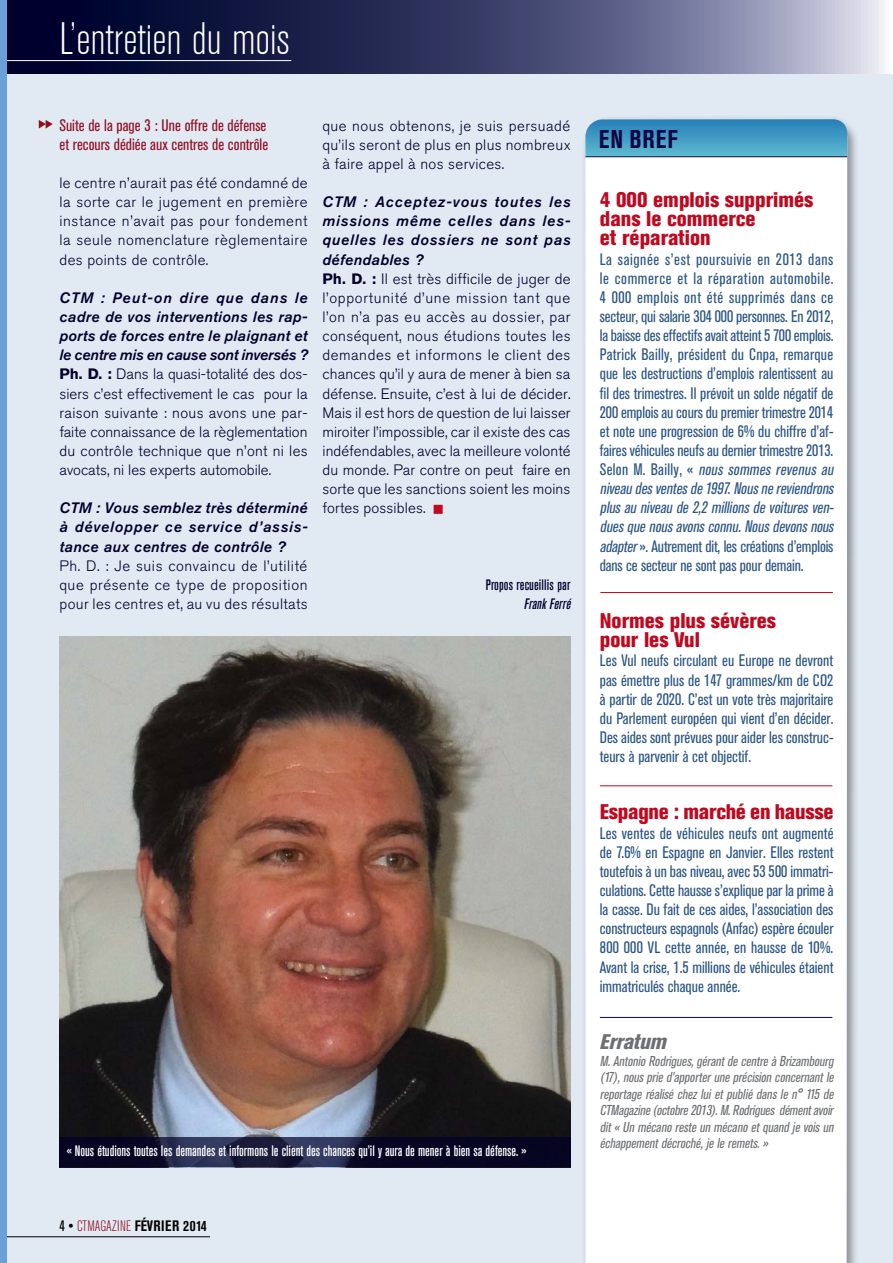
<style>
.page{position:relative;width:893px;height:1263px;background:#e1e9f3}
.page>*{position:absolute;margin:0;border:0;box-sizing:border-box;transform-origin:0 0}
.t1{font:300 condensed 45px "Akzidenz Grotesk BE";color:#fff}
.t2{font:700 condensed 25.5px "Akzidenz Grotesk BE";letter-spacing:.04em;color:#0f0647}
.t3{font:800 condensed 21px/19.2px "Akzidenz Grotesk BE";color:#c0081f}
.t4{font:italic 800 condensed 21px "Akzidenz Grotesk BE";color:#6d6f72}
.t5{font:condensed 16.5px/19.2px "Akzidenz Grotesk BE";color:#2c5583;text-align:justify}
.t6{font:condensed 16.5px/19.2px "Akzidenz Grotesk BE";color:#910e21}
.t7{font:300 15px/19.2px "Akzidenz Grotesk BQ";letter-spacing:.02em;color:#00002a;text-align:justify}
.t8{font:300 15px/19.2px "Akzidenz Grotesk BQ";letter-spacing:.04em;color:#00002a}
.t9{font:500 condensed 15px "Akzidenz Grotesk BE";color:#fff}
.t10{font:500 condensed 15px/19.2px "Akzidenz Grotesk BE";letter-spacing:.01em;color:#00002a;text-align:right}
.t11{font:700 condensed 15px "Akzidenz Grotesk BE";letter-spacing:.035em;color:#000}
.t12{font:italic condensed 14.25px/16.5px "Akzidenz Grotesk BE";color:#6d6f72;text-align:justify}
.s1{font-family:"Akzidenz Grotesk BQ Med";font-weight:400;font-style:italic}
.s2{font-weight:700}
.s3{font-style:italic}
.s4{font-weight:400}
.s5{font-weight:300;color:#910e21}
</style>
<div class="page">
<svg style="left:7px;top:0;width:886px;height:73px;background:#474b70"></svg>
<hr style="left:0;top:60px;width:291px;height:1px;background:#fff">
<hr style="left:0;top:1236px;width:210px;height:1px;background:#000">
<div style="left:0;top:0;width:7px;height:1263px;background:#6b9fd8"></div>
<div style="left:581px;top:115px;width:278px;height:1148px;background:#000;opacity:.4"></div>
<div style="left:585px;top:157px;width:262px;height:1106px;background:#fff"></div>
<svg style="left:585px;top:119px;width:262px;height:37px;background:#449dc5"></svg>
<hr style="left:585px;top:156px;width:262px;height:1px;background:#0f0647">
<hr style="left:600px;top:592px;width:233px;height:1px;background:#c0081f">
<svg style="left:39px;top:120px;width:14px;height:9px"></svg>
<img style="left:59px;top:637px;width:511px;height:500px">
<svg style="left:59px;top:1137px;width:511px;height:30px;background:#121333"></svg>
<hr style="left:600px;top:785px;width:232px;height:1px;background:#c0081f">
<hr style="left:600px;top:1017px;width:232px;height:1px;background:#0f0647">
<p class="t1" style="left:60px;top:14px;width:232px">L’entretien du mois</p>
<p class="t6" style="left:60px;top:116px;width:210px">Suite de la page 3 : Une offre de défense et recours dédiée aux centres de contrôle</p>
<p class="t7" style="left:60px;top:173px;width:250px">le centre n’aurait pas été condamné de la sorte car le jugement en première instance n’avait pas pour fondement la seule nomenclature règlementaire des points de contrôle.</p>
<p class="t7" style="left:60px;top:288px;width:250px"><span class="s1">CTM : Peut-on dire que dans le cadre de vos interventions les rap&shy;ports de forces entre le plaignant et le centre mis en cause sont inversés ?<br></span><span class="s2">Ph. D. :</span> Dans la quasi-totalité des dos&shy;siers c’est effectivement le cas pour la raison suivante : nous avons une par&shy;faite connaissance de la règlementation du contrôle technique que n’ont ni les avocats, ni les experts automobile.</p>
<p class="t8" style="left:60px;top:499px;width:250px"><span class="s1">CTM : Vous semblez très déterminé à développer ce service d’assis&shy;tance aux centres de contrôle ?<br></span>Ph. D. : Je suis convaincu de l’utilité que présente ce type de proposition pour les centres et, au vu des résultats</p>
<p class="t7" style="left:322px;top:116px;width:250px">que nous obtenons, je suis persuadé qu’ils seront de plus en plus nombreux à faire appel à nos services.</p>
<p class="t7" style="left:322px;top:193px;width:250px;text-align:left"><span class="s1">CTM : Acceptez-vous toutes les missions même celles dans les&shy;quelles les dossiers ne sont pas défendables ?<br></span><span class="s2">Ph. D. :</span> Il est très difficile de juger de l’opportunité d’une mission tant que l’on n’a pas eu accès au dossier, par conséquent, nous étudions toutes les demandes et informons le client des chances qu’il y aura de mener à bien sa défense. Ensuite, c’est à lui de décider.<br>Mais il est hors de question de lui laisser miroiter l’impossible, car il existe des cas indéfendables, avec la meilleure volonté du monde. Par contre on peut faire en sorte que les sanctions soient les moins fortes possibles.</p>
<p class="t10" style="left:486px;top:575px;width:89px">Propos recueillis par<br><span class="s3">FrankFerré</span></p>
<p class="t9" style="left:67px;top:1143px;width:461px">« Nous étudions toutes les demandes et informons le client des chances qu’il y aura de mener à bien sa défense. »</p>
<p class="t11" style="left:60px;top:1217px;width:149px"><span class="s4">4</span> • <span class="s5">CTMAGAZINE</span> FÉVRIER 2014</p>
<p class="t2" style="left:599px;top:125px;width:80px">EN BREF</p>
<p class="t3" style="left:600px;top:190px;width:215px">4 000 emplois supprimés dans le commerce<br>et réparation</p>
<p class="t5" style="left:600px;top:250px;width:238px;text-align:left">La saignée s’est poursuivie en 2013 dans le commerce et la réparation automobile.<br>4 000 emplois ont été supprimés dans ce secteur, qui salarie 304 000 personnes. En 2012, la baisse des effectifs avait atteint 5 700 emplois.<br>Patrick Bailly, président du Cnpa, remarque que les destructions d’emplois ralentissent au fil des trimestres. Il prévoit un solde négatif de 200 emplois au cours du premier trimestre 2014 et note une progression de 6% du chiffre d’af&shy;faires véhicules neufs au dernier trimestre 2013.<br>S e l o n M . B a i l l y , « <span class="s3">nous sommes revenus au niveaudesventesde1997.Nousnereviendrons plusauniveaude2,2millionsdevoituresven&shy;duesquenousavonsconnu.Nousdevonsnous adapter</span>». Autrement dit, les créations d’emplois dans ce secteur ne sont pas pour demain.</p>
<p class="t3" style="left:600px;top:611px;width:178px">Normes plus sévères pour les Vul</p>
<p class="t5" style="left:600px;top:651px;width:235px">Les Vul neufs circulant eu Europe ne devront pas émettre plus de 147 grammes/km de CO2 à partir de 2020. C’est un vote très majoritaire du Parlement européen qui vient d’en décider.<br>Des aides sont prévues pour aider les construc&shy;teurs à parvenir à cet objectif.</p>
<p class="t3" style="left:600px;top:803px;width:235px">Espagne : marché en hausse</p>
<p class="t5" style="left:600px;top:824px;width:235px">Les ventes de véhicules neufs ont augmenté de 7.6% en Espagne en Janvier. Elles restent toutefois à un bas niveau, avec 53 500 immatri&shy;culations. Cette hausse s’explique par la prime à la casse. Du fait de ces aides, l’association des constructeurs espagnols (Anfac) espère écouler 800 000 VL cette année, en hausse de 10%.<br>Avant la crise, 1.5 millions de véhicules étaient immatriculés chaque année.</p>
<p class="t4" style="left:600px;top:1030px;width:68px">Erratum</p>
<p class="t12" style="left:600px;top:1053px;width:238px">M.AntonioRodrigues,gérantdecentreàBrizambourg (17),nouspried’apporteruneprécisionconcernantle reportage réalisé chez lui et publié dans le n° 115 de CTMagazine(octobre2013).M.Rodrigues démentavoir dit«Unmécanoresteunmécanoetquandjevoisun échappementdécroché,jeleremets.»</p>
</div>
